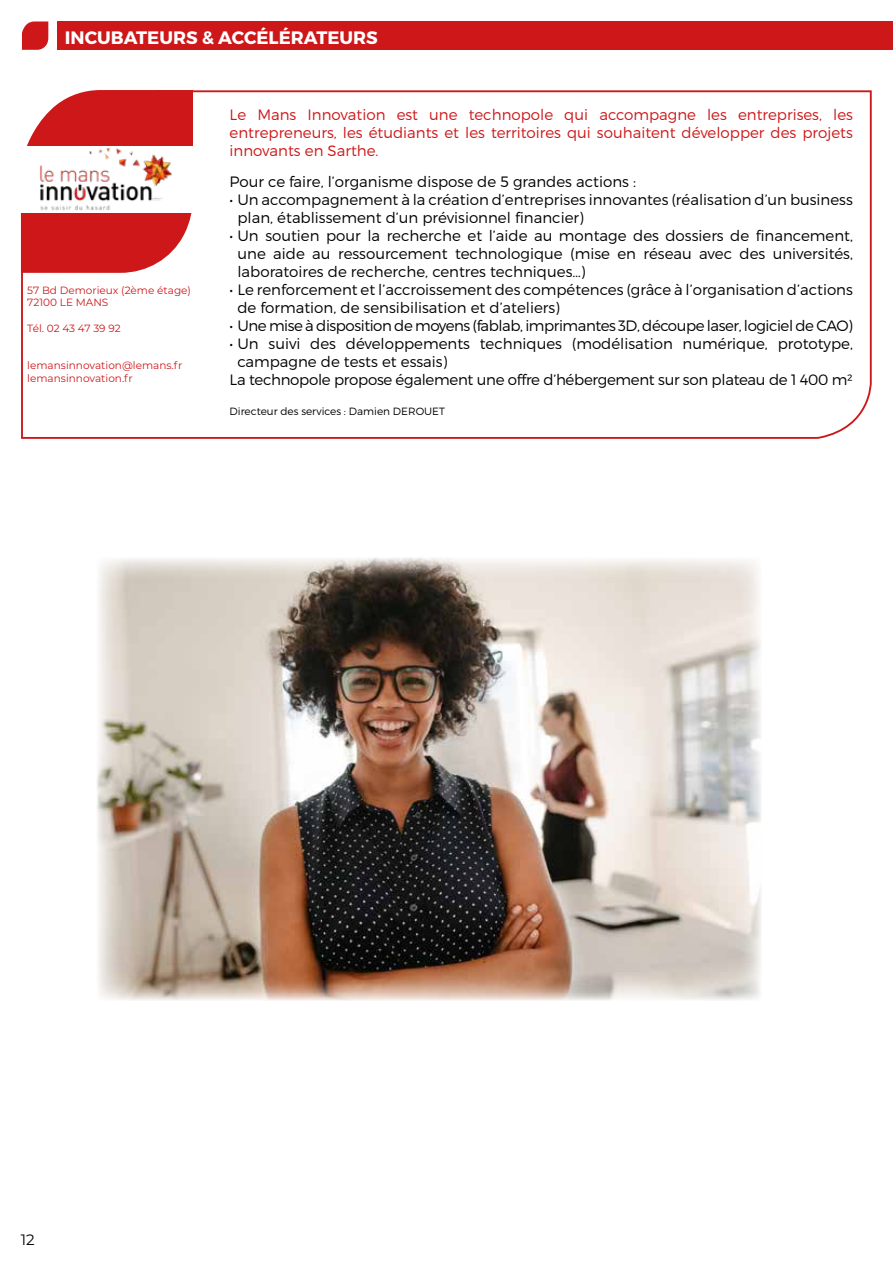
<style>
.page{position:relative;width:893px;height:1263px;background:#fff}
.page>*{position:absolute;margin:0;border:0;box-sizing:border-box;transform-origin:0 0}
.t1{font:700 18px "Montserrat";color:#fff}
.t2{font:300 15px/18px "Montserrat";color:#000}
.t3{font:300 15px/18px "Montserrat";color:#cd1719;text-align:justify}
.t4{font:300 15px "Montserrat";letter-spacing:-.03em;color:#000}
.t5{font:300 15px "Montserrat";letter-spacing:-.02em;color:#000}
.t6{font:15px "Montserrat";color:#000}
.t7{font:10.5px/12.6px "Montserrat";color:#cd1719}
.t8{font:300 10.5px "Montserrat";color:#000}
</style>
<div class="page">
<svg style="left:20px;top:90px;width:852px;height:349px"></svg>
<svg style="left:21px;top:90px;width:172px;height:183px;background:#d43739"></svg>
<div style="left:0;top:146px;width:197px;height:67px;background:#fff"></div>
<img style="left:35px;top:145px;width:139px;height:66px">
<div style="left:57px;top:21px;width:836px;height:29px;background:#cd1719"></div>
<svg style="left:22px;top:22px;width:26px;height:28px"></svg>
<img style="left:97px;top:558px;width:664px;height:443px">
<p class="t1" style="left:65px;top:26px;width:314px">INCUBATEURS &amp; ACCÉLÉRATEURS</p>
<p class="t7" style="left:27px;top:283px;width:165px">57 Bd Demorieux (2ème étage)<br>72100 LE MANS</p>
<p class="t7" style="left:27px;top:321px;width:95px">Tél. 02 43 47 39 92</p>
<p class="t7" style="left:27px;top:359px;width:157px">lemansinnovation@lemans.fr lemansinnovation.fr</p>
<p class="t3" style="left:230px;top:106px;width:625px">Le Mans Innovation est une technopole qui accompagne les entreprises, les entrepreneurs, les étudiants et les territoires qui souhaitent développer des projets innovants en Sarthe.</p>
<p class="t2" style="left:230px;top:172px;width:408px">Pour ce faire, l’organisme dispose de 5 grandes actions :</p>
<p class="t2" style="left:237px;top:190px;width:617px;text-indent:-8px">• Un accompagnement à la création d’entreprises innovantes (réalisation d’un business plan, établissement d’un prévisionnel financier)</p>
<p class="t2" style="left:237px;top:226px;width:617px;text-align:justify;text-indent:-8px">• Un soutien pour la recherche et l’aide au montage des dossiers de financement, une aide au ressourcement technologique (mise en réseau avec des universités, laboratoires de recherche, centres techniques…)</p>
<p class="t2" style="left:237px;top:280px;width:617px;text-indent:-8px">• Le renforcement et l’accroissement des compétences (grâce à l’organisation d’actions de formation, de sensibilisation et d’ateliers)</p>
<p class="t4" style="left:230px;top:316px;width:625px">• Une mise à disposition de moyens (fablab, imprimantes 3D, découpe laser, logiciel de CAO)</p>
<p class="t2" style="left:230px;top:334px;width:625px">• Un suivi des développements techniques (modélisation numérique, prototype,</p>
<p class="t2" style="left:237px;top:352px;width:212px">campagne de tests et essais)</p>
<p class="t5" style="left:230px;top:370px;width:625px">La technopole propose également une offre d’hébergement sur son plateau de 1 400 m²</p>
<p class="t8" style="left:230px;top:405px;width:217px">Directeur des services : Damien DEROUET</p>
<p class="t6" style="left:21px;top:1229px;width:15px">12</p>
</div>
